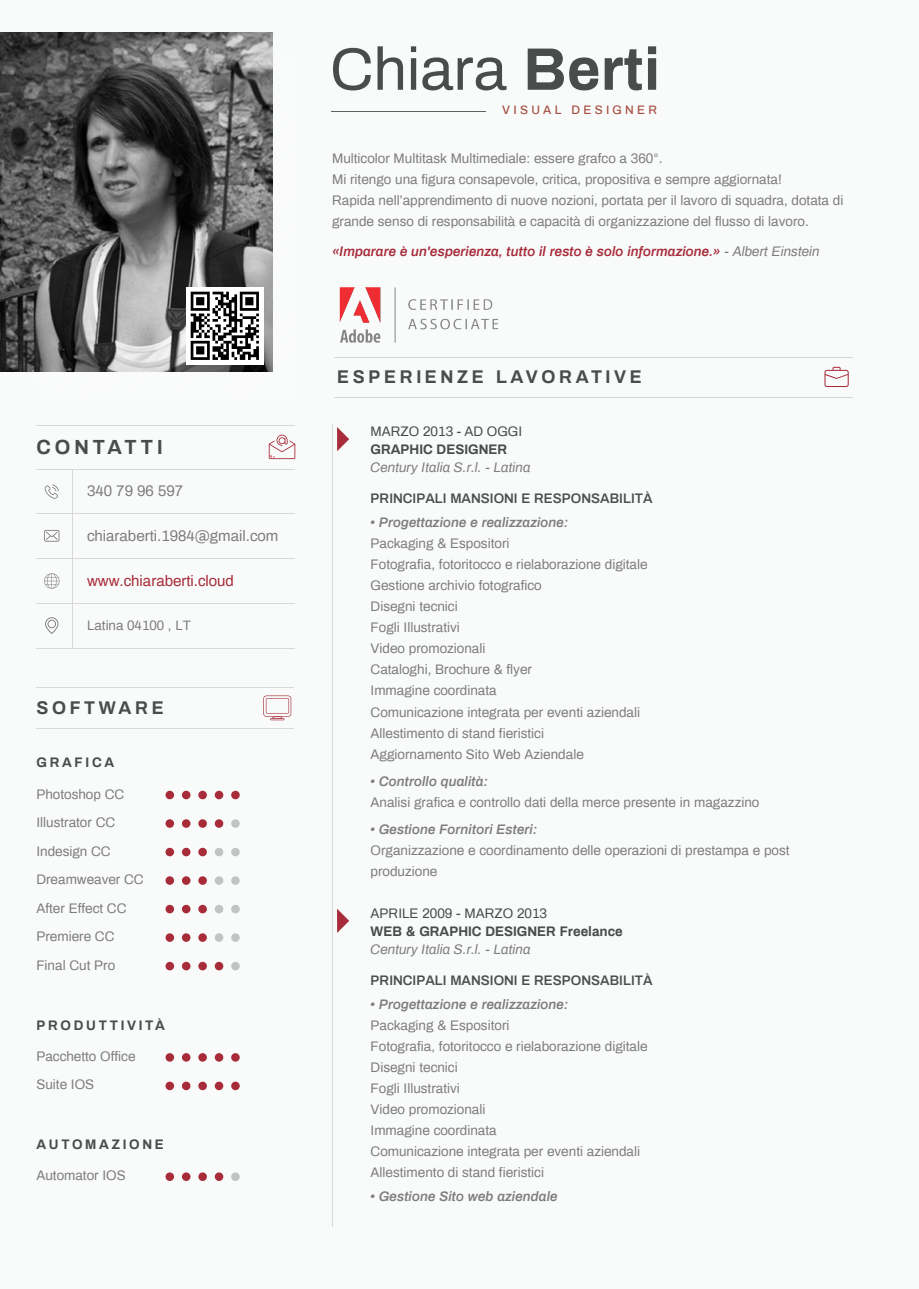
<style>
.page{position:relative;width:919px;height:1289px;background:#fff}
.page>*{position:absolute;margin:0;border:0;box-sizing:border-box;transform-origin:0 0}
.t1{font:60px "Archivo";color:#4a4c4b}
.t2{font:700 19.95px "Archivo";letter-spacing:.2em;color:#4a4c4b}
.t3{font:700 18px "Archivo";letter-spacing:.2em;color:#4a4c4b}
.t4{font:15px "Archivo";color:#7d7d7c}
.t5{font:15px "Archivo";color:#a72b39}
.t6{font:13.5px/21px "Archivo";color:#7d7d7c}
.t7{font:italic 600 13.5px "Archivo";color:#7d7d7c}
.t8{font:italic 600 13.5px "Archivo";color:#a72b39}
.t9{font:600 13.5px "Archivo";color:#4d4e4f}
.t10{font:italic 13.5px "Archivo";color:#7d7d7c}
.t11{font:700 13.5px "Archivo";color:#4a4c4b}
.t12{font:13.5px "Archivo";color:#4a4c4b}
.t13{font:700 13.5px "Archivo";letter-spacing:.2em;color:#4a4c4b}
.t14{font:13.35px "Archivo";color:#7d7d7c}
.t15{font:500 12px "Archivo";letter-spacing:.275em;color:#a65145}
.s1{font-weight:700}
.s2{font-weight:400;color:#7d7d7c}
</style>
<div class="page">
<div style="left:0;top:0;width:918px;height:1288px;background:#f9fafa"></div>
<img style="left:0;top:32px;width:273px;height:339px">
<div style="left:165px;top:790px;width:9px;height:9px;background:#a72b39;border-radius:50%"></div>
<div style="left:182px;top:790px;width:8px;height:9px;background:#a72b39;border-radius:50%"></div>
<div style="left:198px;top:790px;width:9px;height:9px;background:#a72b39;border-radius:50%"></div>
<div style="left:215px;top:790px;width:8px;height:9px;background:#a72b39;border-radius:50%"></div>
<svg style="left:231px;top:790px;width:9px;height:9px"></svg>
<div style="left:165px;top:819px;width:9px;height:8px;background:#a72b39;border-radius:50%"></div>
<div style="left:182px;top:819px;width:8px;height:8px;background:#a72b39;border-radius:50%"></div>
<div style="left:198px;top:819px;width:9px;height:8px;background:#a72b39;border-radius:50%"></div>
<div style="left:215px;top:819px;width:8px;height:8px;background:#a72b39;border-radius:50%"></div>
<div style="left:231px;top:819px;width:9px;height:8px;background:#c1c3c4;border-radius:50%"></div>
<div style="left:165px;top:847px;width:9px;height:9px;background:#a72b39;border-radius:50%"></div>
<div style="left:182px;top:847px;width:8px;height:9px;background:#a72b39;border-radius:50%"></div>
<div style="left:198px;top:847px;width:9px;height:9px;background:#a72b39;border-radius:50%"></div>
<div style="left:215px;top:847px;width:8px;height:9px;background:#c1c3c4;border-radius:50%"></div>
<div style="left:231px;top:847px;width:9px;height:9px;background:#c1c3c4;border-radius:50%"></div>
<div style="left:165px;top:876px;width:9px;height:8px;background:#a72b39;border-radius:50%"></div>
<div style="left:182px;top:876px;width:8px;height:8px;background:#a72b39;border-radius:50%"></div>
<div style="left:198px;top:876px;width:9px;height:8px;background:#a72b39;border-radius:50%"></div>
<div style="left:215px;top:876px;width:8px;height:8px;background:#c1c3c4;border-radius:50%"></div>
<div style="left:231px;top:876px;width:9px;height:8px;background:#c1c3c4;border-radius:50%"></div>
<div style="left:165px;top:904px;width:9px;height:9px;background:#a72b39;border-radius:50%"></div>
<div style="left:182px;top:904px;width:8px;height:9px;background:#a72b39;border-radius:50%"></div>
<div style="left:198px;top:904px;width:9px;height:9px;background:#a72b39;border-radius:50%"></div>
<div style="left:215px;top:904px;width:8px;height:9px;background:#c1c3c4;border-radius:50%"></div>
<div style="left:231px;top:904px;width:9px;height:9px;background:#c1c3c4;border-radius:50%"></div>
<div style="left:165px;top:933px;width:9px;height:8px;background:#a72b39;border-radius:50%"></div>
<div style="left:182px;top:933px;width:8px;height:8px;background:#a72b39;border-radius:50%"></div>
<div style="left:198px;top:933px;width:9px;height:8px;background:#a72b39;border-radius:50%"></div>
<div style="left:215px;top:933px;width:8px;height:8px;background:#c1c3c4;border-radius:50%"></div>
<div style="left:231px;top:933px;width:9px;height:8px;background:#c1c3c4;border-radius:50%"></div>
<div style="left:165px;top:961px;width:9px;height:9px;background:#a72b39;border-radius:50%"></div>
<div style="left:182px;top:961px;width:8px;height:9px;background:#a72b39;border-radius:50%"></div>
<div style="left:198px;top:961px;width:9px;height:9px;background:#a72b39;border-radius:50%"></div>
<div style="left:215px;top:961px;width:8px;height:9px;background:#a72b39;border-radius:50%"></div>
<div style="left:231px;top:961px;width:9px;height:9px;background:#c1c3c4;border-radius:50%"></div>
<div style="left:165px;top:1053px;width:9px;height:8px;background:#a72b39;border-radius:50%"></div>
<div style="left:182px;top:1053px;width:8px;height:8px;background:#a72b39;border-radius:50%"></div>
<div style="left:198px;top:1053px;width:9px;height:8px;background:#a72b39;border-radius:50%"></div>
<div style="left:215px;top:1053px;width:8px;height:8px;background:#a72b39;border-radius:50%"></div>
<div style="left:231px;top:1053px;width:9px;height:8px;background:#a72b39;border-radius:50%"></div>
<div style="left:165px;top:1081px;width:9px;height:9px;background:#a72b39;border-radius:50%"></div>
<div style="left:182px;top:1081px;width:8px;height:9px;background:#a72b39;border-radius:50%"></div>
<div style="left:198px;top:1081px;width:9px;height:9px;background:#a72b39;border-radius:50%"></div>
<div style="left:215px;top:1081px;width:8px;height:9px;background:#a72b39;border-radius:50%"></div>
<svg style="left:231px;top:1081px;width:9px;height:9px"></svg>
<div style="left:165px;top:1172px;width:9px;height:8px;background:#a72b39;border-radius:50%"></div>
<div style="left:182px;top:1172px;width:8px;height:8px;background:#a72b39;border-radius:50%"></div>
<div style="left:198px;top:1172px;width:9px;height:8px;background:#a72b39;border-radius:50%"></div>
<div style="left:215px;top:1172px;width:8px;height:8px;background:#a72b39;border-radius:50%"></div>
<div style="left:231px;top:1172px;width:9px;height:8px;background:#c1c3c4;border-radius:50%"></div>
<hr style="left:331px;top:424px;width:1px;height:803px;background:#d8d8d8">
<svg style="left:337px;top:427px;width:12px;height:24px"></svg>
<hr style="left:334px;top:356px;width:518px;height:1px;background:#d8d8d8">
<hr style="left:334px;top:397px;width:518px;height:1px;background:#d8d8d8">
<hr style="left:36px;top:687px;width:257px;height:1px;background:#d8d8d8">
<hr style="left:36px;top:727px;width:257px;height:1px;background:#d8d8d8">
<svg style="left:263px;top:695px;width:28px;height:25px"></svg>
<hr style="left:331px;top:111px;width:155px;height:1px;background:#606160">
<svg style="left:44px;top:530px;width:15px;height:11px"></svg>
<svg style="left:45px;top:484px;width:14px;height:15px"></svg>
<svg style="left:45px;top:617px;width:13px;height:17px"></svg>
<hr style="left:36px;top:425px;width:259px;height:1px;background:#d8d8d8">
<hr style="left:36px;top:469px;width:259px;height:1px;background:#d8d8d8">
<hr style="left:36px;top:513px;width:259px;height:1px;background:#d8d8d8">
<hr style="left:72px;top:469px;width:1px;height:179px;background:#d8d8d8">
<hr style="left:36px;top:558px;width:259px;height:1px;background:#d8d8d8">
<hr style="left:36px;top:602px;width:259px;height:1px;background:#d8d8d8">
<hr style="left:36px;top:647px;width:259px;height:1px;background:#d8d8d8">
<svg style="left:44px;top:573px;width:15px;height:15px"></svg>
<svg style="left:269px;top:434px;width:26px;height:25px"></svg>
<svg style="left:824px;top:367px;width:24px;height:20px"></svg>
<svg style="left:337px;top:909px;width:12px;height:23px"></svg>
<img style="left:334px;top:287px;width:195px;height:71px">
<img style="left:337px;top:287px;width:48px;height:39px">
<img style="left:186px;top:287px;width:77px;height:77px">
<h2 class="t2" style="left:36px;top:432px;width:128px">CONTATTI</h2>
<p class="t4" style="left:87px;top:480px;width:97px">340 79 96 597</p>
<p class="t4" style="left:87px;top:524px;width:193px">chiaraberti.1984@gmail.com</p>
<p class="t5" style="left:87px;top:570px;width:148px">www.chiaraberti.cloud</p>
<p class="t14" style="left:87px;top:615px;width:105px">Latina 04100 , LT</p>
<h3 class="t3" style="left:36px;top:694px;width:129px">SOFTWARE</h3>
<p class="t13" style="left:36px;top:752px;width:79px">GRAFICA</p>
<p class="t6" style="left:36px;top:778px;width:109px;line-height:28.5px">Photoshop CC<br>Illustrator CC<br>Indesign CC<br>Dreamweaver CC<br>After Effect CC<br>Premiere CC<br>Final Cut Pro</p>
<p class="t13" style="left:36px;top:1015px;width:130px">PRODUTTIVITÀ</p>
<p class="t6" style="left:36px;top:1041px;width:101px;line-height:28.5px">Pacchetto Office<br>Suite IOS</p>
<p class="t13" style="left:36px;top:1134px;width:129px">AUTOMAZIONE</p>
<p class="t6" style="left:36px;top:1164px;width:91px">Automator IOS</p>
<h1 class="t1" style="left:330px;top:25px;width:332px">Chiara <span class="s1">Berti</span></h1>
<p class="t15" style="left:502px;top:101px;width:156px">VISUAL DESIGNER</p>
<p class="t6" style="left:332px;top:147px;width:513px">Multicolor Multitask Multimediale: essere grafco a 360°.<br>Mi ritengo una figura consapevole, critica, propositiva e sempre aggiornata!<br>Rapida nell’apprendimento di nuove nozioni, portata per il lavoro di squadra, dotata di grande senso di responsabilità e capacità di organizzazione del flusso di lavoro.</p>
<p class="t8" style="left:332px;top:242px;width:489px">«Imparare è un'esperienza, tutto il resto è solo informazione.» <span class="s2">- Albert Einstein</span></p>
<h3 class="t3" style="left:337px;top:364px;width:306px">ESPERIENZE LAVORATIVE</h3>
<p class="t12" style="left:370px;top:421px;width:153px">MARZO 2013 - AD OGGI</p>
<p class="t11" style="left:370px;top:439px;width:138px">GRAPHIC DESIGNER</p>
<p class="t10" style="left:370px;top:457px;width:161px">Century Italia S.r.l. - Latina</p>
<p class="t9" style="left:370px;top:489px;width:283px">PRINCIPALI MANSIONI E RESPONSABILITÀ</p>
<p class="t7" style="left:370px;top:513px;width:199px">• Progettazione e realizzazione:</p>
<p class="t6" style="left:370px;top:532px;width:278px">Packaging &amp; Espositori<br>Fotografia, fotoritocco e rielaborazione digitale<br>Gestione archivio fotografico<br>Disegni tecnici<br>Fogli Illustrativi<br>Video promozionali<br>Cataloghi, Brochure &amp; flyer<br>Immagine coordinata<br>Comunicazione integrata per eventi aziendali<br>Allestimento di stand fieristici<br>Aggiornamento Sito Web Aziendale</p>
<p class="t7" style="left:370px;top:771px;width:119px">• Controllo qualità:</p>
<p class="t6" style="left:370px;top:790px;width:390px">Analisi grafica e controllo dati della merce presente in magazzino</p>
<p class="t7" style="left:370px;top:819px;width:168px">• Gestione Fornitori Esteri:</p>
<p class="t6" style="left:370px;top:838px;width:420px">Organizzazione e coordinamento delle operazioni di prestampa e post produzione</p>
<p class="t12" style="left:370px;top:902px;width:178px">APRILE 2009 - MARZO 2013</p>
<p class="t11" style="left:370px;top:920px;width:254px">WEB &amp; GRAPHIC DESIGNER Freelance</p>
<p class="t10" style="left:370px;top:938px;width:161px">Century Italia S.r.l. - Latina</p>
<p class="t9" style="left:370px;top:970px;width:283px">PRINCIPALI MANSIONI E RESPONSABILITÀ</p>
<p class="t7" style="left:370px;top:994px;width:199px">• Progettazione e realizzazione:</p>
<p class="t6" style="left:370px;top:1014px;width:278px">Packaging &amp; Espositori<br>Fotografia, fotoritocco e rielaborazione digitale<br>Disegni tecnici<br>Fogli Illustrativi<br>Video promozionali<br>Immagine coordinata<br>Comunicazione integrata per eventi aziendali<br>Allestimento di stand fieristici</p>
<p class="t7" style="left:370px;top:1186px;width:189px">• Gestione Sito web aziendale</p>
</div>
